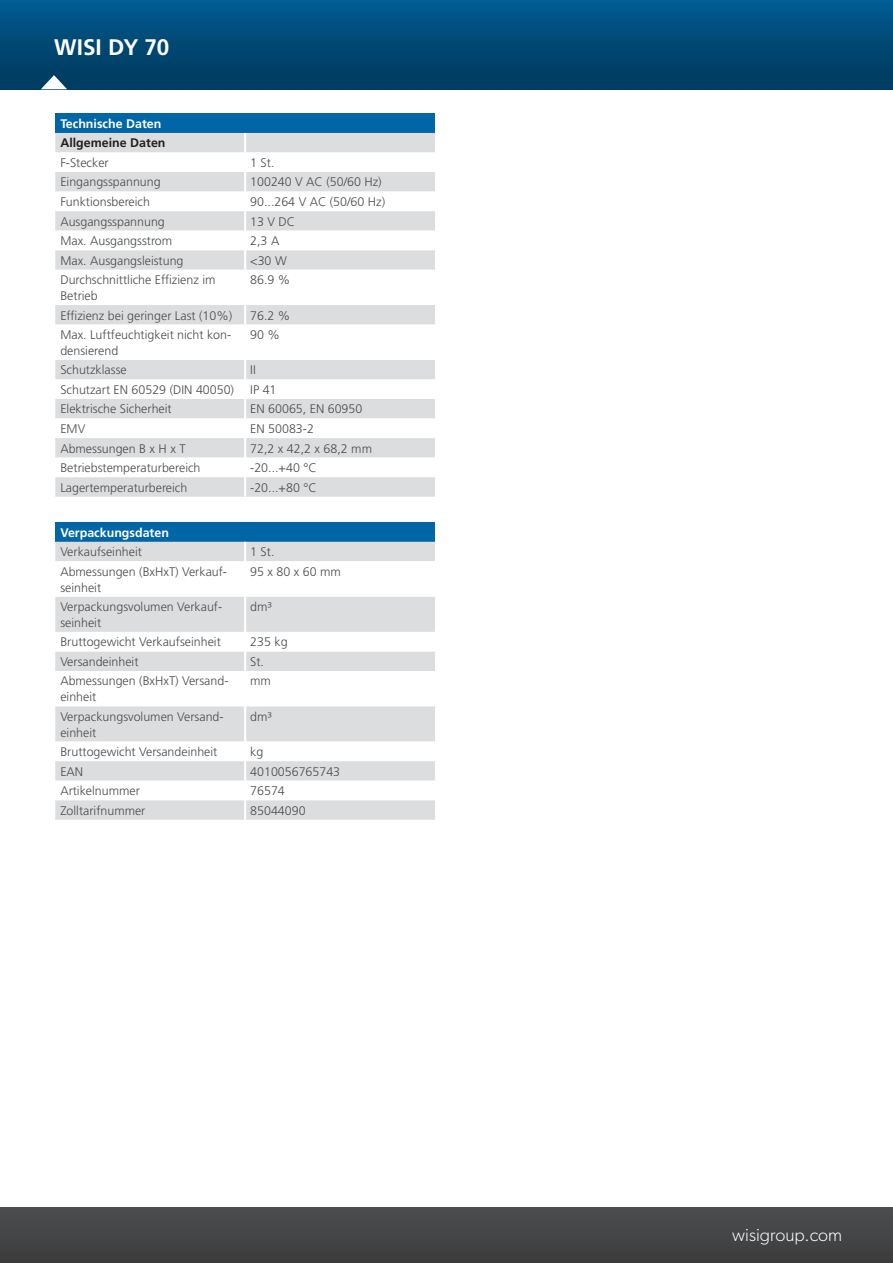
<style>
.page{position:relative;width:893px;height:1263px;background:#fff}
.page>*{position:absolute;margin:0;border:0;box-sizing:border-box;transform-origin:0 0}
.t1{font:700 22.5px "Frutiger LT Std";color:#fff}
.t2{font:300 18px "Gibson";color:#fff}
.t3{font:300 12.45px/15.8px "Frutiger LT Std";color:#4b4c4d}
.t4{font:700 12.45px "Frutiger LT Std";color:#fff}
.t5{font:700 12.45px "Frutiger LT Std";color:#231f20}
</style>
<div class="page">
<div style="left:0;top:0;width:893px;height:89px;background:linear-gradient(to bottom,#015b91,#00395b)"></div>
<div style="left:0;top:1208px;width:893px;height:55px;background:#454647"></div>
<svg style="left:41px;top:75px;width:26px;height:14px"></svg>
<div style="left:55px;top:113px;width:380px;height:20px;background:#0166a5"></div>
<div style="left:55px;top:133px;width:380px;height:364px;background:#dcdddf"></div>
<svg style="left:55px;top:152px;width:380px;height:325px"></svg>
<svg style="left:244px;top:133px;width:2px;height:19px"></svg>
<hr style="left:244px;top:152px;width:2px;height:20px;background:#fff">
<hr style="left:244px;top:172px;width:2px;height:20px;background:#fff">
<svg style="left:244px;top:192px;width:2px;height:19px"></svg>
<hr style="left:244px;top:211px;width:2px;height:20px;background:#fff">
<svg style="left:244px;top:231px;width:2px;height:19px"></svg>
<hr style="left:244px;top:250px;width:2px;height:20px;background:#fff">
<hr style="left:244px;top:270px;width:2px;height:35px;background:#fff">
<hr style="left:244px;top:305px;width:2px;height:20px;background:#fff">
<hr style="left:244px;top:325px;width:2px;height:35px;background:#fff">
<svg style="left:244px;top:360px;width:2px;height:19px"></svg>
<hr style="left:244px;top:379px;width:2px;height:20px;background:#fff">
<svg style="left:244px;top:399px;width:2px;height:19px"></svg>
<hr style="left:244px;top:418px;width:2px;height:20px;background:#fff">
<hr style="left:244px;top:438px;width:2px;height:20px;background:#fff">
<svg style="left:244px;top:458px;width:2px;height:19px"></svg>
<hr style="left:244px;top:477px;width:2px;height:20px;background:#fff">
<div style="left:55px;top:522px;width:380px;height:20px;background:#0166a5"></div>
<div style="left:55px;top:542px;width:380px;height:278px;background:#dcdddf"></div>
<svg style="left:55px;top:561px;width:380px;height:239px"></svg>
<svg style="left:244px;top:542px;width:2px;height:19px"></svg>
<hr style="left:244px;top:561px;width:2px;height:36px;background:#fff">
<hr style="left:244px;top:597px;width:2px;height:35px;background:#fff">
<svg style="left:244px;top:632px;width:2px;height:19px"></svg>
<hr style="left:244px;top:651px;width:2px;height:20px;background:#fff">
<hr style="left:244px;top:671px;width:2px;height:35px;background:#fff">
<hr style="left:244px;top:706px;width:2px;height:35px;background:#fff">
<hr style="left:244px;top:741px;width:2px;height:20px;background:#fff">
<hr style="left:244px;top:761px;width:2px;height:20px;background:#fff">
<svg style="left:244px;top:781px;width:2px;height:19px"></svg>
<hr style="left:244px;top:800px;width:2px;height:20px;background:#fff">
<h1 class="t1" style="left:54px;top:34px;width:116px">WISI DY 70</h1>
<p class="t4" style="left:60px;top:116px;width:102px">Technische Daten</p>
<p class="t5" style="left:60px;top:136px;width:107px">Allgemeine Daten</p>
<p class="t3" style="left:60px;top:155px;width:50px">F-Stecker</p>
<p class="t3" style="left:250px;top:155px;width:26px">1 St.</p>
<p class="t3" style="left:60px;top:174px;width:102px">Eingangsspannung</p>
<p class="t3" style="left:250px;top:174px;width:133px">100240 V AC (50/60 Hz)</p>
<p class="t3" style="left:60px;top:194px;width:91px">Funktionsbereich</p>
<p class="t3" style="left:250px;top:194px;width:136px">90...264 V AC (50/60 Hz)</p>
<p class="t3" style="left:60px;top:214px;width:106px">Ausgangsspannung</p>
<p class="t3" style="left:250px;top:214px;width:46px">13 V DC</p>
<p class="t3" style="left:60px;top:233px;width:113px">Max. Ausgangsstrom</p>
<p class="t3" style="left:250px;top:233px;width:31px">2,3 A</p>
<p class="t3" style="left:60px;top:253px;width:125px">Max. Ausgangsleistung</p>
<p class="t3" style="left:250px;top:253px;width:38px">&lt;30 W</p>
<p class="t3" style="left:60px;top:272px;width:157px">Durchschnittliche Effizienz im<br>Betrieb</p>
<p class="t3" style="left:250px;top:272px;width:42px">86.9 %</p>
<p class="t3" style="left:60px;top:308px;width:174px">Effizienz bei geringer Last (10%)</p>
<p class="t3" style="left:250px;top:308px;width:42px">76.2 %</p>
<p class="t3" style="left:60px;top:327px;width:172px">Max. Luftfeuchtigkeit nicht kon&shy;densierend</p>
<p class="t3" style="left:250px;top:327px;width:31px">90 %</p>
<p class="t3" style="left:60px;top:362px;width:68px">Schutzklasse</p>
<p class="t3" style="left:250px;top:362px;width:7px">II</p>
<p class="t3" style="left:60px;top:382px;width:175px">Schutzart EN 60529 (DIN 40050)</p>
<p class="t3" style="left:250px;top:382px;width:28px">IP 41</p>
<p class="t3" style="left:60px;top:401px;width:113px">Elektrische Sicherheit</p>
<p class="t3" style="left:250px;top:401px;width:114px">EN 60065, EN 60950</p>
<p class="t3" style="left:60px;top:421px;width:26px">EMV</p>
<p class="t3" style="left:250px;top:421px;width:65px">EN 50083-2</p>
<p class="t3" style="left:60px;top:441px;width:127px">Abmessungen B x H x T</p>
<p class="t3" style="left:250px;top:441px;width:123px">72,2 x 42,2 x 68,2 mm</p>
<p class="t3" style="left:60px;top:460px;width:142px">Betriebstemperaturbereich</p>
<p class="t3" style="left:250px;top:460px;width:68px">-20...+40 °C</p>
<p class="t3" style="left:60px;top:480px;width:129px">Lagertemperaturbereich</p>
<p class="t3" style="left:250px;top:480px;width:68px">-20...+80 °C</p>
<p class="t4" style="left:60px;top:525px;width:110px">Verpackungsdaten</p>
<p class="t3" style="left:60px;top:544px;width:83px">Verkaufseinheit</p>
<p class="t3" style="left:250px;top:544px;width:26px">1 St.</p>
<p class="t3" style="left:60px;top:564px;width:168px">Abmessungen (BxHxT) Verkauf&shy;seinheit</p>
<p class="t3" style="left:250px;top:564px;width:92px">95 x 80 x 60 mm</p>
<p class="t3" style="left:60px;top:599px;width:163px">Verpackungsvolumen Verkauf&shy;seinheit</p>
<p class="t3" style="left:250px;top:599px;width:23px">dm³</p>
<p class="t3" style="left:60px;top:634px;width:162px">Bruttogewicht Verkaufseinheit</p>
<p class="t3" style="left:250px;top:634px;width:39px">235 kg</p>
<p class="t3" style="left:60px;top:654px;width:80px">Versandeinheit</p>
<p class="t3" style="left:250px;top:654px;width:15px">St.</p>
<p class="t3" style="left:60px;top:673px;width:170px">Abmessungen (BxHxT) Versand&shy;einheit</p>
<p class="t3" style="left:250px;top:673px;width:22px">mm</p>
<p class="t3" style="left:60px;top:709px;width:165px">Verpackungsvolumen Versand&shy;einheit</p>
<p class="t3" style="left:250px;top:709px;width:23px">dm³</p>
<p class="t3" style="left:60px;top:744px;width:159px">Bruttogewicht Versandeinheit</p>
<p class="t3" style="left:250px;top:744px;width:15px">kg</p>
<p class="t3" style="left:60px;top:764px;width:24px">EAN</p>
<p class="t3" style="left:250px;top:764px;width:91px">4010056765743</p>
<p class="t3" style="left:60px;top:783px;width:81px">Artikelnummer</p>
<p class="t3" style="left:250px;top:783px;width:36px">76574</p>
<p class="t3" style="left:60px;top:803px;width:87px">Zolltarifnummer</p>
<p class="t3" style="left:250px;top:803px;width:57px">85044090</p>
<h2 class="t2" style="left:732px;top:1224px;width:111px">wisigroup.com</h2>
</div>
